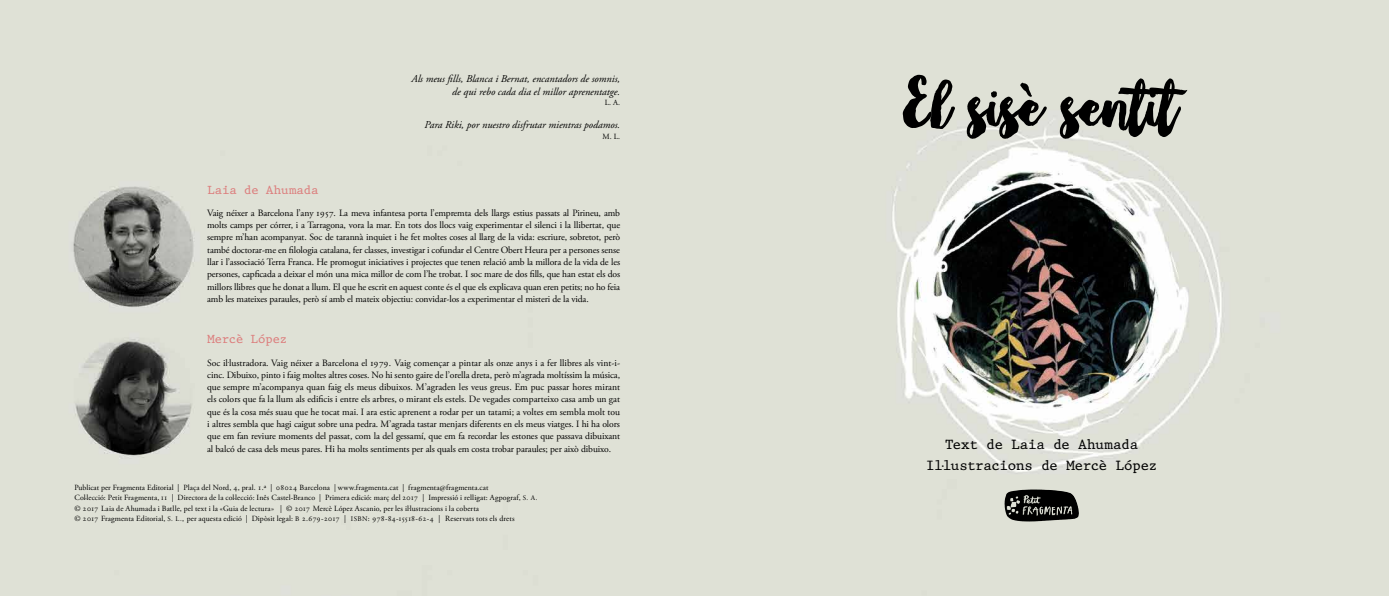
<style>
.page{position:relative;width:1389px;height:596px;background:#fff}
.page>*{position:absolute;margin:0;border:0;box-sizing:border-box;transform-origin:0 0}
.t1{font:63px "Mayton";color:#000}
.t2{font:14px/21px "King";letter-spacing:-.01em;color:#000;text-align:center}
.t3{font:12.25px "King";letter-spacing:-.01em;color:#dc7e7d}
.t4{font:italic 10.5px/12.6px "Adobe Garamond Pro";color:#000;text-align:right}
.t5{font:italic 10.5px "Adobe Garamond";color:#000}
.t6{font:9.62px/12.2px "Adobe Garamond Pro";letter-spacing:-.015em;color:#000;text-align:justify}
.t7{font:7.88px/10.5px "Adobe Garamond Pro";letter-spacing:.01em;color:#000}
.t8{font:7.88px "Adobe Garamond Regular SC";color:#000}
.s1{font-family:"Adobe Garamond Regular SC"}
.s2{font-size:7.88px}
.s3{font-size:7px}
.s4{font-family:"Adobe Garamond Regular SC";font-size:7px}
.s5{font-family:"Adobe Garamond Pro"}
</style>
<div class="page">
<img style="left:0;top:0;width:1389px;height:595px">
<img style="left:1005px;top:489px;width:31px;height:27px">
<svg style="left:1020px;top:83px;width:12px;height:14px"></svg>
<p class="t3" style="left:208px;top:182px;width:112px">Laia de Ahumada</p>
<p class="t4" style="left:412px;top:73px;width:210px">Als meus fills, Blanca i Bernat, encantadors de somnis, de qui rebo cada dia el millor aprenentatge.</p>
<p class="t8" style="left:605px;top:98px;width:17px">L. A.</p>
<p class="t5" style="left:425px;top:119px;width:197px">Para Riki, por nuestro disfrutar mientras podamos.</p>
<p class="t8" style="left:603px;top:132px;width:19px">M. L.</p>
<p class="t6" style="left:207px;top:207px;width:414px">Vaig néixer a Barcelona l’any <span class="s1">1957</span>. La meva infantesa porta l’empremta dels llargs estius passats al Pirineu, amb molts camps per córrer, i a Tarragona, vora la mar. En tots dos llocs vaig experimentar el silenci i la llibertat, que sempre m’han acompanyat. Soc de tarannà inquiet i he fet moltes coses al llarg de la vida: escriure, sobretot, però també doctorar-me en filologia catalana, fer classes, investigar i cofundar el Centre Obert Heura per a persones sense llar i l’associació Terra Franca. He promogut iniciatives i projectes que tenen relació amb la millora de la vida de les persones, capficada a deixar el món una mica millor de com l’he trobat. I soc mare de dos fills, que han estat els dos millors llibres que he donat a llum. El que he escrit en aquest conte és el que els explicava quan eren petits; no ho feia amb les mateixes paraules, però sí amb el mateix objectiu: convidar-los a experimentar el misteri de la vida.</p>
<p class="t3" style="left:208px;top:331px;width:81px">Mercè López</p>
<p class="t6" style="left:207px;top:356px;width:414px">Soc il<span class="s2">·</span>lustradora. Vaig néixer a Barcelona el <span class="s1">1979.</span> Vaig començar a pintar als onze anys i a fer llibres als vint-i&shy;cinc. Dibuixo, pinto i faig moltes altres coses. No hi sento gaire de l’orella dreta, però m’agrada moltíssim la música, que sempre m’acompanya quan faig els meus dibuixos. M’agraden les veus greus. Em puc passar hores mirant els colors que fa la llum als edificis i entre els arbres, o mirant els estels. De vegades comparteixo casa amb un gat que és la cosa més suau que he tocat mai. I ara estic aprenent a rodar per un tatami; a voltes em sembla molt tou i altres sembla que hagi caigut sobre una pedra. M’agrada tastar menjars diferents en els meus viatges. I hi ha olors que em fan reviure moments del passat, com la del gessamí, que em fa recordar les estones que passava dibuixant al balcó de casa dels meus pares. Hi ha molts sentiments per als quals em costa trobar paraules; per això dibuixo.</p>
<p class="t7" style="left:74px;top:482px;width:465px">Publicat per Fragmenta Editorial | Plaça del Nord, 4, pral. 1.ª | 08024 Barcelona | www.fragmenta.cat | fragmenta@fragmenta.cat<br>Col<span class="s3">·</span>lecció: Petit Fragmenta, <span class="s1">11</span> | Directora de la col<span class="s3">·</span>lecció: Inês Castel-Branco | Primera edició: març del <span class="s1">2017</span> | Impressió i relligat: Agpograf, <span class="s3">S. A. </span>© <span class="s1">2017</span> Laia de Ahumada i Batlle, pel text i la «Guia de lectura» | © <span class="s1">2017</span> Mercè López Ascanio, per les il<span class="s3">·</span>lustracions i la coberta<br>© <span class="s1">2017</span> Fragmenta Editorial, <span class="s3">S. L.</span>, per aquesta edició | Dipòsit legal: <span class="s4">B</span> <span class="s1">2.679-2017</span> | <span class="s3">ISBN</span>: <span class="s1">978-84-15518-62-4</span> | Reservats tots els drets</p>
<h1 class="t1" style="left:902px;top:57px;width:276px">El sise sentit</h1>
<h2 class="t2" style="left:926px;top:434px;width:233px">Text de Laia de Ahumada<br>Il<span class="s5">·</span>lustracions de Mercè López</h2>
</div>
